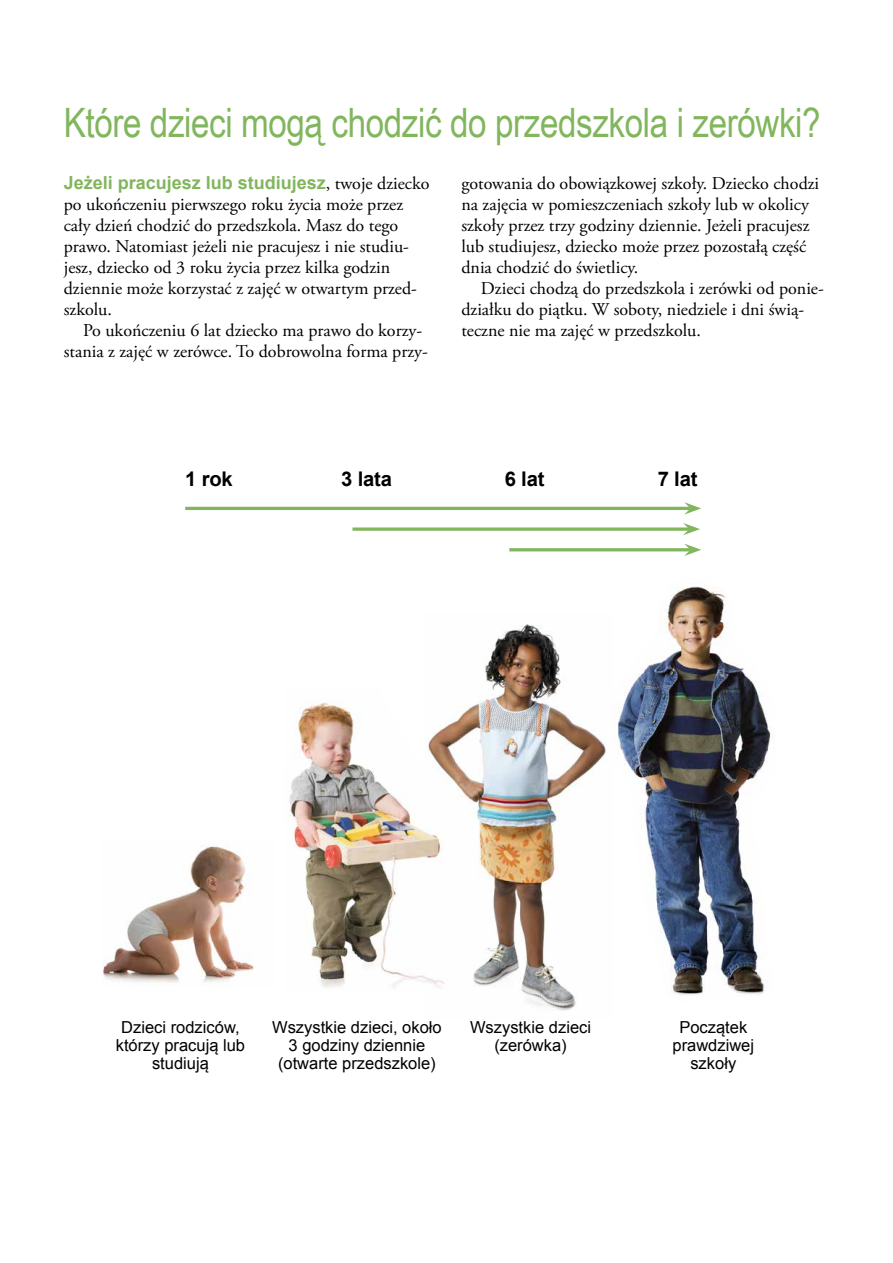
<style>
.page{position:relative;width:893px;height:1263px;background:#fff}
.page>*{position:absolute;margin:0;border:0;box-sizing:border-box;transform-origin:0 0}
.t1{font:40.5px "Arial Narrow";letter-spacing:-.01em;color:#81b65d}
.t2{font:700 20.25px "Arial";letter-spacing:-.01em;color:#000}
.t3{font:18px/21px "Adobe Garamond Pro";color:#000}
.t4{font:700 18px "Arial";color:#81b65d}
.t5{font:16.5px/18px "Arial";color:#000;text-align:center}
.s1{font-family:"Adobe Garamond Pro";font-weight:400;color:#000}
</style>
<div class="page">
<img style="left:452px;top:624px;width:142px;height:387px">
<img style="left:289px;top:702px;width:163px;height:287px">
<img style="left:594px;top:586px;width:180px;height:409px">
<img style="left:102px;top:846px;width:152px;height:137px">
<hr style="left:185px;top:507px;width:505px;height:3px;background:#81b65d">
<svg style="left:684px;top:502px;width:17px;height:13px"></svg>
<svg style="left:352px;top:527px;width:331px;height:4px"></svg>
<svg style="left:683px;top:523px;width:17px;height:12px"></svg>
<hr style="left:509px;top:548px;width:181px;height:3px;background:#81b65d">
<svg style="left:684px;top:544px;width:17px;height:12px"></svg>
<h1 class="t1" style="left:64px;top:93px;width:758px">Które dzieci mogą chodzić do przedszkola i zerówki?</h1>
<p class="t4" style="left:64px;top:171px;width:367px">Jeżeli pracujesz lub studiujesz<span class="s1">, twoje dziecko</span></p>
<p class="t3" style="left:64px;top:194px;width:355px">po ukończeniu pierwszego roku życia może przez cały dzień chodzić do przedszkola. Masz do tego prawo. Natomiast jeżeli nie pracujesz i nie studiu&shy;jesz, dziecko od 3 roku życia przez kilka godzin dziennie może korzystać z zajęć w otwartym przed&shy;szkolu.</p>
<p class="t3" style="left:64px;top:320px;width:366px;text-indent:19px">Po ukończeniu 6 lat dziecko ma prawo do korzy&shy;stania z zajęć w zerówce. To dobrowolna forma przy-</p>
<p class="t3" style="left:461px;top:173px;width:359px">gotowania do obowiązkowej szkoły. Dziecko chodzi na zajęcia w pomieszczeniach szkoły lub w okolicy szkoły przez trzy godziny dziennie. Jeżeli pracujesz lub studiujesz, dziecko może przez pozostałą część dnia chodzić do świetlicy.</p>
<p class="t3" style="left:461px;top:279px;width:364px;text-indent:19px">Dzieci chodzą do przedszkola i zerówki od ponie&shy;działku do piątku. W soboty, niedziele i dni świą&shy;teczne nie ma zajęć w przedszkolu.</p>
<p class="t2" style="left:185px;top:466px;width:49px">1 rok</p>
<p class="t2" style="left:341px;top:466px;width:52px">3 lata</p>
<p class="t2" style="left:505px;top:466px;width:41px">6 lat</p>
<p class="t2" style="left:658px;top:466px;width:41px">7 lat</p>
<p class="t5" style="left:116px;top:1018px;width:131px">Dzieci rodziców, którzy pracują lub studiują</p>
<p class="t5" style="left:272px;top:1018px;width:171px">Wszystkie dzieci, około<br>3 godziny dziennie (otwarte przedszkole)</p>
<p class="t5" style="left:470px;top:1018px;width:123px">Wszystkie dzieci (zerówka)</p>
<p class="t5" style="left:672px;top:1018px;width:83px">Początek prawdziwej szkoły</p>
</div>
